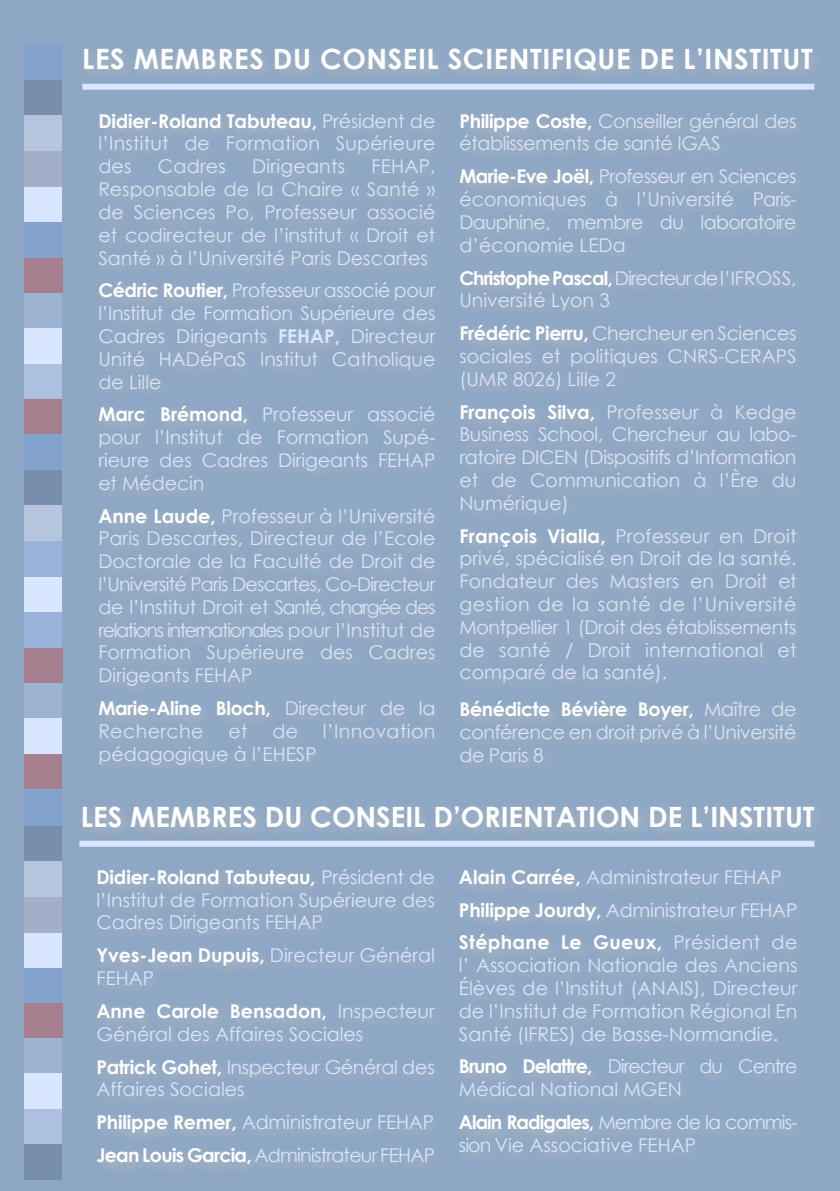
<style>
.page{position:relative;width:840px;height:1191px;background:#fff}
.page>*{position:absolute;margin:0;border:0;box-sizing:border-box;transform-origin:0 0}
.t1{font:700 28px "Century Gothic";color:#fff}
.t2{font:700 28px "Century Gothic";letter-spacing:.02em;color:#fff}
.t3{font:19px/22.8px "Century Gothic";color:#dae5f6;text-align:justify}
.t4{font:19px/22.8px "Century Gothic";color:#d8e6ff;text-align:justify}
.t5{font:19px/32.8px "Century Gothic";letter-spacing:-.025em;color:#d8e6ff}
.t6{font:19px/22.8px "Century Gothic";letter-spacing:-.02em;color:#dae5f6}
.t7{font:19px/22.8px "Century Gothic";letter-spacing:-.05em;color:#d8e6ff}
.s1{font-weight:700;color:#fff}
.s2{font-weight:700}
.s3{color:#dae5f6}
</style>
<div class="page">
<div style="left:0;top:0;width:839px;height:1191px;background:#8ea7c5"></div>
<div style="left:78px;top:41px;width:748px;height:44px;background:#94aac4"></div>
<div style="left:82px;top:84px;width:732px;height:6px;background:#d8e6ff"></div>
<div style="left:76px;top:799px;width:752px;height:43px;background:#94aac3"></div>
<div style="left:79px;top:840px;width:735px;height:6px;background:#d8e6ff"></div>
<div style="left:24px;top:752px;width:38px;height:36px;background:#a57f8e"></div>
<div style="left:24px;top:398px;width:38px;height:36px;background:#a57f8e"></div>
<div style="left:24px;top:718px;width:38px;height:36px;background:#d8e6ff"></div>
<div style="left:24px;top:683px;width:38px;height:35px;background:#9cb3d2"></div>
<div style="left:24px;top:647px;width:38px;height:36px;background:#a57f8e"></div>
<div style="left:24px;top:612px;width:38px;height:36px;background:#98b2d9"></div>
<div style="left:24px;top:576px;width:38px;height:36px;background:#d8e6ff"></div>
<div style="left:24px;top:541px;width:38px;height:36px;background:#98b2d9"></div>
<div style="left:24px;top:505px;width:38px;height:36px;background:#b5c5de"></div>
<div style="left:24px;top:469px;width:38px;height:36px;background:#778ead"></div>
<div style="left:24px;top:434px;width:38px;height:36px;background:#83a2ce"></div>
<div style="left:24px;top:363px;width:38px;height:36px;background:#adc0df"></div>
<div style="left:24px;top:328px;width:38px;height:36px;background:#d8e6ff"></div>
<div style="left:24px;top:293px;width:38px;height:35px;background:#9cb3d2"></div>
<div style="left:24px;top:257px;width:38px;height:36px;background:#a57f8e"></div>
<div style="left:24px;top:222px;width:38px;height:36px;background:#83a2ce"></div>
<div style="left:24px;top:186px;width:38px;height:36px;background:#d8e6ff"></div>
<div style="left:24px;top:151px;width:38px;height:36px;background:#a4aec8"></div>
<div style="left:24px;top:115px;width:38px;height:36px;background:#b5c5de"></div>
<div style="left:24px;top:79px;width:38px;height:36px;background:#778ead"></div>
<div style="left:24px;top:44px;width:38px;height:36px;background:#83a2ce"></div>
<div style="left:24px;top:1108px;width:38px;height:36px;background:#adc0df"></div>
<div style="left:24px;top:1073px;width:38px;height:36px;background:#d8e6ff"></div>
<div style="left:24px;top:1038px;width:38px;height:35px;background:#9cb3d2"></div>
<div style="left:24px;top:1002px;width:38px;height:36px;background:#a57f8e"></div>
<div style="left:24px;top:967px;width:38px;height:36px;background:#83a2ce"></div>
<div style="left:24px;top:931px;width:38px;height:36px;background:#d8e6ff"></div>
<div style="left:24px;top:896px;width:38px;height:36px;background:#a4aec8"></div>
<div style="left:24px;top:860px;width:38px;height:36px;background:#b5c5de"></div>
<div style="left:24px;top:824px;width:38px;height:36px;background:#778ead"></div>
<div style="left:24px;top:790px;width:38px;height:35px;background:#83a2ce"></div>
<div style="left:24px;top:1144px;width:38px;height:36px;background:#778ead"></div>
<h1 class="t2" style="left:82px;top:38px;width:731px">Les membres du Conseil Scientifique de l’Institut</h1>
<p class="t4" style="left:98px;top:109px;width:338px"><span class="s1">Didier-Roland Tabuteau,</span> Président de l’Institut de Formation Supérieure des</p>
<p class="t4" style="left:158px;top:155px;width:69px">Cadres</p>
<p class="t4" style="left:252px;top:155px;width:94px">Dirigeants</p>
<p class="t4" style="left:371px;top:155px;width:65px">FEHAP,</p>
<p class="t3" style="left:98px;top:177px;width:338px">Responsable de la Chaire « Santé » de Sciences Po, Professeur associé et codirecteur de l’institut « Droit et Santé » à l’U niversité Paris Descartes</p>
<p class="t4" style="left:98px;top:279px;width:339px"><span class="s1">Cédric Routier,</span> Professeur associé pour l’Institut de Formation Supérieure des Cadres Dirigeants <span class="s2">FEHAP,</span> <span class="s3">Directeur U nité HADéPaS Institut Catholique de Lille</span></p>
<p class="t4" style="left:98px;top:403px;width:338px"><span class="s1">Marc Brémond,</span> Professeur associé pour l’Institut de Formation Supé&shy;rieure des Cadres Dirigeants FEHAP</p>
<p class="t3" style="left:98px;top:466px;width:338px;line-height:32.8px">et Médecin<br><span class="s1">Anne Laude,</span> Professeur à l’U niversité</p>
<p class="t3" style="left:98px;top:527px;width:339px">Paris Descartes, Directeur de l’Ecole Doctorale de la Faculté de Droit de l’U niversité Paris Descartes, Co-Directeur de l’Institut Droit et Santé, chargée des relations internationales pour l’I nstitut de Formation Supérieure des Cadres Dirigeants FEHAP</p>
<p class="t3" style="left:98px;top:696px;width:338px"><span class="s1">Marie-Aline Bloch,</span> Directeur de la<br>Recherche</p>
<p class="t3" style="left:228px;top:719px;width:21px">et</p>
<p class="t3" style="left:272px;top:719px;width:27px">de</p>
<p class="t3" style="left:323px;top:719px;width:114px">l’Innovation</p>
<p class="t3" style="left:98px;top:742px;width:220px">pédagogique à l’EHESP</p>
<p class="t6" style="left:459px;top:109px;width:338px"><span class="s1">Philippe Coste,</span> Conseiller général des établissements de santé IGAS</p>
<p class="t3" style="left:459px;top:165px;width:338px"><span class="s1">Marie-Eve Joël,</span> Professeur en Sciences économiques à l’U niversité Paris-Dauphine, membre du laboratoire d’économie LEDa</p>
<p class="t3" style="left:459px;top:266px;width:282px"><span class="s1">Christophe Pascal,</span> Directeur de l’IFROSS</p>
<p class="t3" style="left:790px;top:266px;width:7px">,</p>
<p class="t6" style="left:459px;top:284px;width:338px;line-height:32.8px">U niversité Lyon 3<br><span class="s1">Frédéric Pierru,</span> Chercheur en Sciences</p>
<p class="t3" style="left:459px;top:344px;width:221px">sociales et politiques CNRS</p>
<p class="t3" style="left:717px;top:344px;width:78px">-CERAPS</p>
<p class="t3" style="left:459px;top:362px;width:338px;line-height:32.8px">(U MR 8026) Lille 2<br><span class="s1">François Silva,</span> Professeur à Kedge</p>
<p class="t3" style="left:459px;top:423px;width:338px">Business School, Chercheur au labo&shy;ratoire DIC EN (Dispositifs d’Information et de Communication à l’Ère du N umérique)</p>
<p class="t3" style="left:459px;top:524px;width:338px"><span class="s1">François Vialla,</span> Professeur en Droit privé, spécialisé en Droit de la santé.<br>Fondateur des Masters en Droit et gestion de la santé de l’U niversité Montpellier 1 (Droit des établissements de santé / Droit international et comparé de la santé).</p>
<p class="t3" style="left:459px;top:697px;width:338px"><span class="s1">Bénédicte Bévière Boyer,</span> Maître de conférence en droit privé à l’U niversité de Paris 8</p>
<h1 class="t1" style="left:81px;top:795px;width:735px">Les membres du Conseil d’ori entation de l’Institut</h1>
<p class="t4" style="left:96px;top:865px;width:340px"><span class="s1">Didier-Roland Tabuteau,</span> Président de l’Institut de Formation Supérieure des Cadres Dirigeants FEHAP</p>
<p class="t4" style="left:96px;top:943px;width:340px"><span class="s1">Yves-Jean Dupuis,</span> Directeur Général<br>FEHAP</p>
<p class="t4" style="left:96px;top:999px;width:340px"><span class="s1">Anne Carole Bensadon,</span> Inspecteur<br>Général des Affaires Sociales</p>
<p class="t4" style="left:96px;top:1055px;width:340px"><span class="s1">Patrick Gohet,</span> Inspecteur Général des<br>Affaires Sociales</p>
<p class="t5" style="left:96px;top:1105px;width:340px"><span class="s1">Philippe Remer,</span> Administrateur FEHAP<br><span class="s1">Jean Louis Garcia,</span> Administrateur FEHAP</p>
<p class="t4" style="left:458px;top:860px;width:340px;line-height:32.8px;text-align:left"><span class="s1">Alain Carrée,</span> Administrateur FEHAP<br><span class="s1">Philippe Jourdy,</span> Administrateur FEHAP<br><span class="s1">Stéphane Le Gueux,</span> Président de</p>
<p class="t4" style="left:458px;top:953px;width:340px">l’ Association N ationale des Anciens élèves de l’Institut (ANAIS</p>
<p class="t4" style="left:458px;top:976px;width:340px;text-indent:234px">), Directeur de l’Institut de Formation Régional En Santé (IFRES) de Basse-Normandie.</p>
<p class="t5" style="left:458px;top:1055px;width:340px;line-height:22.8px"><span class="s1">Bruno Delattre,</span> Directeur du Centre<br>Médical National MGEN</p>
<p class="t7" style="left:458px;top:1110px;width:340px"><span class="s1">Alain Radigales,</span> Membre de la commis&shy;sion Vie Associative FEHAP</p>
</div>
